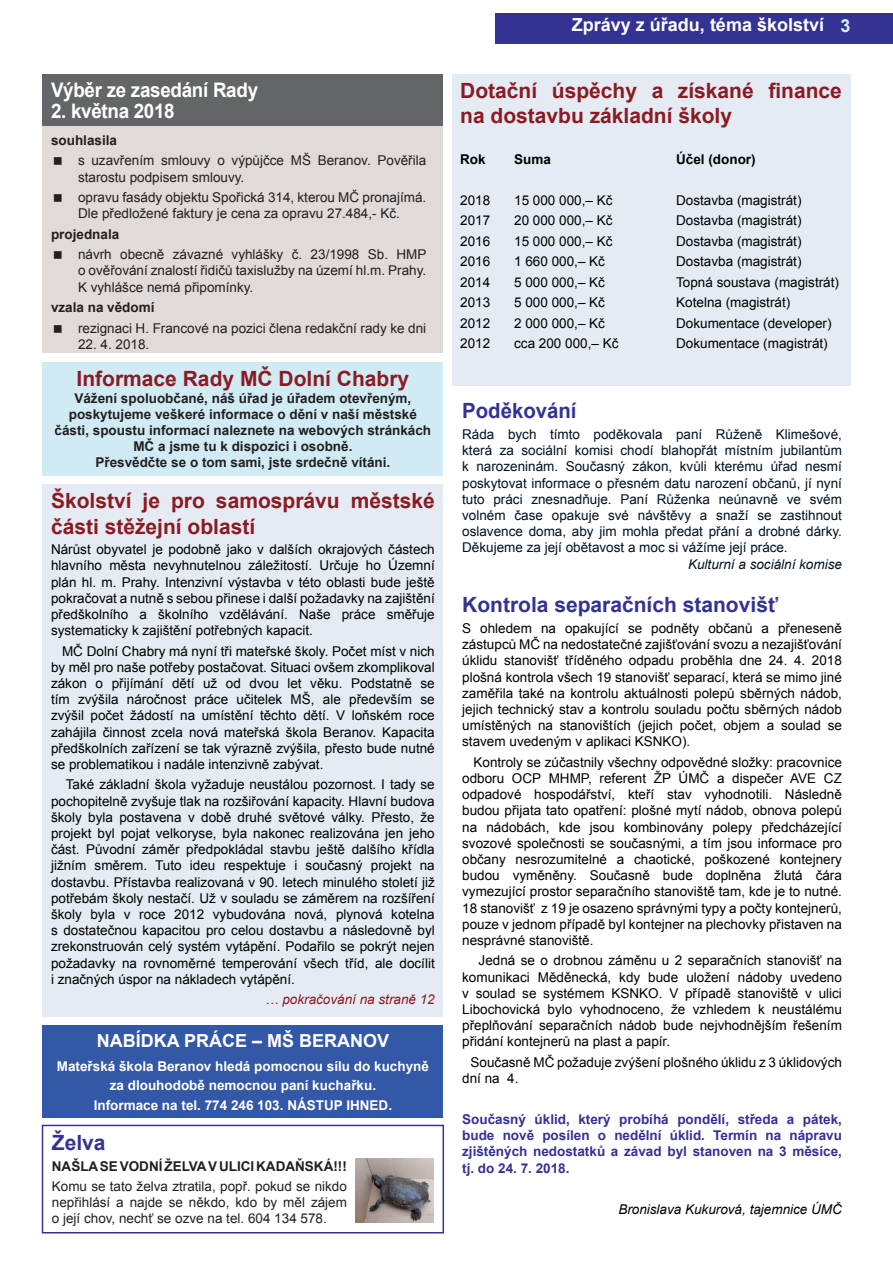
<style>
.page{position:relative;width:893px;height:1263px;background:#fff}
.page>*{position:absolute;margin:0;border:0;box-sizing:border-box;transform-origin:0 0}
.t1{font:700 21px/25.2px "Arial";color:#8a1b23}
.t2{font:700 21px "Arial";color:#343293}
.t3{font:700 20.1px "Arial";letter-spacing:-.015em;color:#fff;scale:.94 1}
.t4{font:700 18px "Arial";color:#fff}
.t5{font:700 18px "Arial";color:#d5eef5}
.t6{font:13.5px/16.2px "Arial";color:#000;text-align:justify}
.t7{font:13.5px/16.2px "Arial";color:#231f20;text-align:justify}
.t8{font:13.5px "Arial";color:#021220}
.t9{font:700 13.5px/16.2px "Arial";color:#231f20;text-align:center}
.t10{font:700 13.5px/16.2px "Arial";color:#343293;text-align:justify}
.t11{font:700 13.5px/19.5px "Arial";color:#fff;text-align:center}
.t12{font:italic 13.5px "Arial";color:#000}
.t13{font:italic 13.5px "Arial";color:#021220}
.t14{font:italic 13.5px "Arial";color:#8a1b23}
.t15{font:700 13.5px "Arial";color:#000}
.s1{font-style:italic}
</style>
<div class="page">
<div style="left:495px;top:14px;width:398px;height:30px;background:#343293"></div>
<div style="left:43px;top:362px;width:400px;height:114px;background:#d0ebf4"></div>
<div style="left:43px;top:1025px;width:400px;height:93px;background:#3358a7"></div>
<div style="left:43px;top:485px;width:400px;height:532px;background:#e5ebf3"></div>
<div style="left:43px;top:74px;width:400px;height:53px;background:#636568"></div>
<div style="left:42px;top:1125px;width:402px;height:108px;border:2px solid #343293"></div>
<img style="left:355px;top:1159px;width:79px;height:63px">
<div style="left:43px;top:127px;width:400px;height:226px;background:#e0dad8"></div>
<div style="left:452px;top:74px;width:398px;height:311px;background:#e5ebf3"></div>
<h2 class="t3" style="left:51px;top:77px;width:222px">Výběr ze zasedání Rady</h2>
<h2 class="t3" style="left:51px;top:98px;width:133px">2. května 2018</h2>
<p class="t9" style="left:51px;top:133px;width:68px">souhlasila</p>
<p class="t7" style="left:78px;top:153px;width:350px">s uzavřením smlouvy o výpůjčce MŠ Beranov. Pověřila starostu podpisem smlouvy.</p>
<p class="t7" style="left:78px;top:189px;width:350px">opravu fasády objektu Spořická 314, kterou MČ pronajímá.<br>Dle předložené faktury je cena za opravu 27.484,- Kč.</p>
<p class="t9" style="left:51px;top:226px;width:70px">projednala</p>
<p class="t7" style="left:78px;top:246px;width:350px">návrh obecně závazné vyhlášky č. 23/1998 Sb. HMP o ověřování znalostí řidičů taxislužby na území hl.m. Prahy.<br>K vyhlášce nemá připomínky.</p>
<p class="t9" style="left:51px;top:300px;width:105px">vzala na vědomí</p>
<p class="t7" style="left:78px;top:320px;width:350px">rezignaci H. Francové na pozici člena redakční rady ke dni</p>
<p class="t7" style="left:78px;top:336px;width:73px">22. 4. 2018.</p>
<h1 class="t1" style="left:77px;top:367px;width:334px">Informace Rady MČ Dolní Chabry</h1>
<p class="t9" style="left:55px;top:390px;width:378px">Vážení spoluobčané, náš úřad je úřadem otevřeným, poskytujeme veškeré informace o dění v naší městské části, spoustu informací naleznete na webových stránkách MČ a jsme tu k dispozici i osobně.<br>Přesvědčte se o tom sami, jste srdečně vítáni.</p>
<h1 class="t1" style="left:51px;top:489px;width:385px">Školství je pro samosprávu městské části stěžejní oblastí</h1>
<p class="t6" style="left:51px;top:541px;width:385px">Nárůst obyvatel je podobně jako v dalších okrajových částech hlavního města nevyhnutelnou záležitostí. Určuje ho Územní plán hl. m. Prahy. Intenzivní výstavba v této oblasti bude ještě pokračovat a nutně s sebou přinese i další požadavky na zajištění předškolního a školního vzdělávání. Naše práce směřuje systematicky k zajištění potřebných kapacit.</p>
<p class="t6" style="left:51px;top:643px;width:385px;text-indent:11px">MČ Dolní Chabry má nyní tři mateřské školy. Počet míst v nich by měl pro naše potřeby postačovat. Situaci ovšem zkomplikoval zákon o přijímání dětí už od dvou let věku. Podstatně se tím zvýšila náročnost práce učitelek MŠ, ale především se zvýšil počet žádostí na umístění těchto dětí. V loňském roce zahájila činnost zcela nová mateřská škola Beranov. Kapacita předškolních zařízení se tak výrazně zvýšila, přesto bude nutné se problematikou i nadále intenzivně zabývat.</p>
<p class="t6" style="left:51px;top:777px;width:385px;text-indent:15px">Také základní škola vyžaduje neustálou pozornost. I tady se pochopitelně zvyšuje tlak na rozšiřování kapacity. Hlavní budova školy byla postavena v době druhé světové války. Přesto, že projekt byl pojat velkoryse, byla nakonec realizována jen jeho část. Původní záměr předpokládal stavbu ještě dalšího křídla jižním směrem. Tuto ideu respektuje i současný projekt na dostavbu. Přístavba realizovaná v 90. letech minulého století již potřebám školy nestačí. Už v souladu se záměrem na rozšíření školy byla v roce 2012 vybudována nová, plynová kotelna s dostatečnou kapacitou pro celou dostavbu a následovně byl zrekonstruován celý systém vytápění. Podařilo se pokrýt nejen požadavky na rovnoměrné temperování všech tříd, ale docílit i značných úspor na nákladech vytápění.</p>
<p class="t14" style="left:265px;top:991px;width:171px">… pokračování na straně 12</p>
<h3 class="t4" style="left:97px;top:1028px;width:294px">NABÍDKA PRÁCE – MŠ BERANOV</h3>
<p class="t11" style="left:57px;top:1056px;width:374px">Mateřská škola Beranov hledá pomocnou sílu do kuchyně za dlouhodobě nemocnou paní kuchařku.<br>Informace na tel. 774 246 103. NÁSTUP IHNED.</p>
<h1 class="t2" style="left:52px;top:1129px;width:55px">Želva</h1>
<p class="t9" style="left:52px;top:1158px;width:297px">NAŠLA SE VODNÍ ŽELVA V ULICI KADAŇSKÁ!!!</p>
<p class="t7" style="left:52px;top:1178px;width:297px">Komu se tato želva ztratila, popř. pokud se nikdo nepřihlásí a najde se někdo, kdo by měl zájem o její chov, nechť se ozve na tel. 604 134 578.</p>
<h3 class="t4" style="left:572px;top:13px;width:254px">Zprávy z úřadu, téma školství</h3>
<h3 class="t5" style="left:840px;top:14px;width:12px">3</h3>
<h1 class="t1" style="left:460px;top:79px;width:383px">Dotační úspěchy a získané finance na dostavbu základní školy</h1>
<p class="t15" style="left:460px;top:150px;width:27px">Rok</p>
<p class="t15" style="left:514px;top:150px;width:38px">Suma</p>
<p class="t15" style="left:676px;top:150px;width:81px">Účel (donor)</p>
<p class="t6" style="left:460px;top:192px;width:32px">2018</p>
<p class="t6" style="left:514px;top:192px;width:100px">15 000 000,– Kč</p>
<p class="t6" style="left:676px;top:192px;width:127px">Dostavba (magistrát)</p>
<p class="t6" style="left:460px;top:213px;width:32px">2017</p>
<p class="t6" style="left:514px;top:213px;width:100px">20 000 000,– Kč</p>
<p class="t6" style="left:676px;top:213px;width:127px">Dostavba (magistrát)</p>
<p class="t6" style="left:460px;top:233px;width:32px">2016</p>
<p class="t6" style="left:514px;top:233px;width:100px">15 000 000,– Kč</p>
<p class="t6" style="left:676px;top:233px;width:127px">Dostavba (magistrát)</p>
<p class="t6" style="left:460px;top:254px;width:32px">2016</p>
<p class="t6" style="left:514px;top:254px;width:92px">1 660 000,– Kč</p>
<p class="t6" style="left:676px;top:254px;width:127px">Dostavba (magistrát)</p>
<p class="t6" style="left:460px;top:274px;width:32px">2014</p>
<p class="t6" style="left:514px;top:274px;width:92px">5 000 000,– Kč</p>
<p class="t6" style="left:676px;top:274px;width:164px">Topná soustava (magistrát)</p>
<p class="t6" style="left:460px;top:294px;width:32px">2013</p>
<p class="t6" style="left:514px;top:294px;width:92px">5 000 000,– Kč</p>
<p class="t6" style="left:676px;top:294px;width:116px">Kotelna (magistrát)</p>
<p class="t6" style="left:460px;top:315px;width:32px">2012</p>
<p class="t6" style="left:514px;top:315px;width:92px">2 000 000,– Kč</p>
<p class="t6" style="left:676px;top:315px;width:157px">Dokumentace (developer)</p>
<p class="t6" style="left:460px;top:335px;width:32px">2012</p>
<p class="t6" style="left:514px;top:335px;width:106px">cca 200 000,– Kč</p>
<p class="t6" style="left:676px;top:335px;width:153px">Dokumentace (magistrát)</p>
<h1 class="t2" style="left:462px;top:397px;width:116px">Poděkování</h1>
<p class="t8" style="left:462px;top:425px;width:381px">Ráda bych tímto poděkovala paní Růženě Klimešové,</p>
<p class="t8" style="left:462px;top:441px;width:381px">která za sociální komisi chodí blahopřát místním jubilantům</p>
<p class="t8" style="left:462px;top:458px;width:381px">k narozeninám. Současný zákon, kvůli kterému úřad nesmí</p>
<p class="t8" style="left:462px;top:474px;width:381px">poskytovat informace o přesném datu narození občanů, jí nyní</p>
<p class="t8" style="left:462px;top:490px;width:381px">tuto práci znesnadňuje. Paní Růženka neúnavně ve svém</p>
<p class="t8" style="left:462px;top:506px;width:381px">volném čase opakuje své návštěvy a snaží se zastihnout</p>
<p class="t8" style="left:462px;top:522px;width:381px">oslavence doma, aby jim mohla předat přání a drobné dárky.</p>
<p class="t8" style="left:462px;top:539px;width:327px">Děkujeme za její obětavost a moc si vážíme její práce<span class="s1">.</span></p>
<p class="t13" style="left:688px;top:555px;width:155px">Kulturní a sociální komise</p>
<h1 class="t2" style="left:462px;top:591px;width:317px">Kontrola separačních stanovišť</h1>
<p class="t6" style="left:462px;top:620px;width:381px">S ohledem na opakující se podněty občanů a přeneseně zástupců MČ na nedostatečné zajišťování svozu a nezajišťování úklidu stanovišť tříděného odpadu proběhla dne 24. 4. 2018 plošná kontrola všech 19 stanovišť separací, která se mimo jiné zaměřila také na kontrolu aktuálnosti polepů sběrných nádob, jejich technický stav a kontrolu souladu počtu sběrných nádob umístěných na stanovištích (jejich počet, objem a soulad se stavem uvedeným v aplikaci KSNKO).</p>
<p class="t6" style="left:462px;top:754px;width:381px;text-indent:11px">Kontroly se zúčastnily všechny odpovědné složky: pracovnice odboru OCP MHMP, referent ŽP ÚMČ a dispečer AVE CZ odpadové hospodářství, kteří stav vyhodnotili. Následně budou přijata tato opatření: plošné mytí nádob, obnova polepů na nádobách, kde jsou kombinovány polepy předcházející svozové společnosti se současnými, a tím jsou informace pro občany nesrozumitelné a chaotické, poškozené kontejnery budou vyměněny. Současně bude doplněna žlutá čára vymezující prostor separačního stanoviště tam, kde je to nutné.<br>18 stanovišť z 19 je osazeno správnými typy a počty kontejnerů, pouze v jednom případě byl kontejner na plechovky přistaven na nesprávné stanoviště.</p>
<p class="t6" style="left:462px;top:953px;width:381px;text-indent:16px">Jedná se o drobnou záměnu u 2 separačních stanovišť na komunikaci Měděnecká, kdy bude uložení nádoby uvedeno v soulad se systémem KSNKO. V případě stanoviště v ulici Libochovická bylo vyhodnoceno, že vzhledem k neustálému přeplňování separačních nádob bude nejvhodnějším řešením přidání kontejnerů na plast a papír.</p>
<p class="t6" style="left:462px;top:1054px;width:381px;text-indent:8px">Současně MČ požaduje zvýšení plošného úklidu z 3 úklidových dní na 4.</p>
<p class="t10" style="left:462px;top:1111px;width:381px">Současný úklid, který probíhá pondělí, středa a pátek, bude nově posílen o nedělní úklid. Termín na nápravu zjištěných nedostatků a závad byl stanoven na 3 měsíce, tj. do 24. 7. 2018.</p>
<p class="t12" style="left:618px;top:1200px;width:225px">Bronislava Kukurová, tajemnice ÚMČ</p>
</div>
